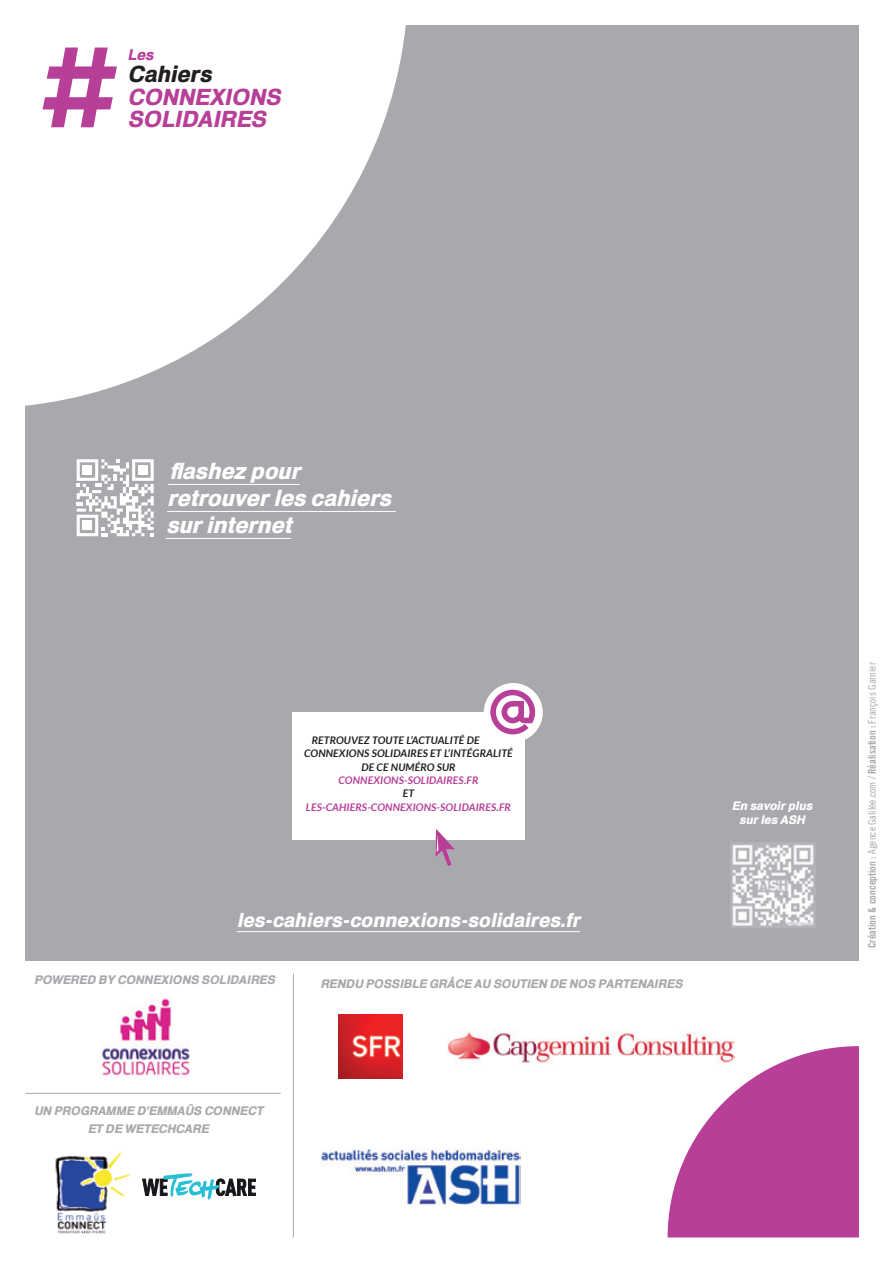
<style>
.page{position:relative;width:893px;height:1263px;background:#fff}
.page>*{position:absolute;margin:0;border:0;box-sizing:border-box;transform-origin:0 0}
.t1{font:italic 900 22.5px/27px "Heldustry FT";color:#fff}
.t2{font:italic 900 22.5px/22.5px "Heldustry FT";color:#b73f97}
.t3{font:italic 900 22.5px "Heldustry FT";color:#231f20}
.t4{font:italic 900 19.5px "Heldustry FT";color:#fff}
.t5{font:italic 900 15px "Heldustry FT";color:#b73f97}
.t6{font:italic 900 12px/17.9px "Heldustry FT";color:#a8a9ad}
.t7{font:italic 900 12px/14.4px "Heldustry FT";color:#fff;text-align:center}
.t8{font:10.65px "Trade Gothic Cond Eighteen";color:#a8a9ad}
.t9{font:italic 700 10.5px "Lato";letter-spacing:.015em;color:#231f20}
.t10{font:italic 700 10.5px "Lato";letter-spacing:.015em;color:#b73f97}
.s1{font-family:"Trade Gothic Bold Cond Twenty"}
</style>
<div class="page">
<hr style="left:26px;top:1093px;width:255px;height:1px;background:#a8a9ad">
<div style="left:26px;top:26px;width:833px;height:935px;background:#a8a9ad"></div>
<svg style="left:25px;top:25px;width:383px;height:383px;fill:#fff"></svg>
<hr style="left:293px;top:974px;width:1px;height:263px;background:#a8a9ad">
<img style="left:101px;top:998px;width:89px;height:80px">
<img style="left:55px;top:1152px;width:76px;height:82px">
<svg style="left:142px;top:1173px;width:114px;height:26px"></svg>
<img style="left:730px;top:842px;width:85px;height:85px">
<img style="left:320px;top:1148px;width:201px;height:56px">
<img style="left:338px;top:1014px;width:64px;height:64px">
<img style="left:446px;top:1029px;width:289px;height:34px">
<svg style="left:43px;top:48px;width:74px;height:79px;background:#d99ac8"></svg>
<svg style="left:668px;top:1046px;width:191px;height:191px"></svg>
<svg style="left:76px;top:459px;width:78px;height:77px"></svg>
<hr style="left:168px;top:484px;width:132px;height:1px;background:#fff">
<hr style="left:167px;top:511px;width:229px;height:1px;background:#fff">
<hr style="left:166px;top:538px;width:125px;height:1px;background:#fff">
<hr style="left:237px;top:931px;width:343px;height:1px;background:#fff">
<div style="left:292px;top:712px;width:232px;height:128px;background:#fff"></div>
<div style="left:484px;top:683px;width:59px;height:59px;background:#fff;border-radius:50%"></div>
<svg style="left:490px;top:690px;width:45px;height:44px"></svg>
<svg style="left:435px;top:829px;width:20px;height:37px"></svg>
<p class="t5" style="left:128px;top:46px;width:27px">Les</p>
<h1 class="t3" style="left:128px;top:61px;width:85px">Cahiers</h1>
<h1 class="t2" style="left:128px;top:85px;width:154px">CONNEXIONS<br>SOLIDAIRES</h1>
<h1 class="t1" style="left:166px;top:457px;width:226px">flashez pour retrouver les cahiers sur internet</h1>
<p class="t9" style="left:312px;top:734px;width:169px">RETROUVEZ TOUTE L’ACTUALITÉ DE</p>
<p class="t9" style="left:304px;top:747px;width:210px">CONNEXIONS SOLIDAIRES ET L’INTÉGRALITÉ</p>
<p class="t9" style="left:361px;top:761px;width:96px">DE CE NUMÉRO SUR</p>
<p class="t10" style="left:338px;top:774px;width:141px">CONNEXIONS-SOLIDAIRES.FR</p>
<p class="t9" style="left:403px;top:787px;width:13px">ET</p>
<p class="t10" style="left:306px;top:801px;width:206px">LES-CAHIERS-CONNEXIONS-SOLIDAIRES.FR</p>
<h2 class="t4" style="left:237px;top:908px;width:347px">les-cahiers-connexions-solidaires.fr</h2>
<p class="t6" style="left:34px;top:970px;width:241px">Powered by Connexions Solidaires</p>
<p class="t6" style="left:320px;top:974px;width:362px">Rendu possibl e grâce au soutien de nos pa rtenaires</p>
<p class="t6" style="left:88px;top:1101px;width:169px;text-indent:97px">üs Connect<br>ET DE WETECHCARE</p>
<p class="t6" style="left:34px;top:1101px;width:75px">Un programm</p>
<p class="t6" style="left:126px;top:1101px;width:33px">e d’Emma</p>
<p class="t7" style="left:732px;top:798px;width:82px">En savoir plus sur les ASH</p>
<p class="t8" style="left:866px;top:948px;width:287px;rotate:-90deg"><span class="s1">Création &amp; conception :</span> Agence Galilée.com / <span class="s1">Réalisation :</span> François Garnier</p>
</div>
